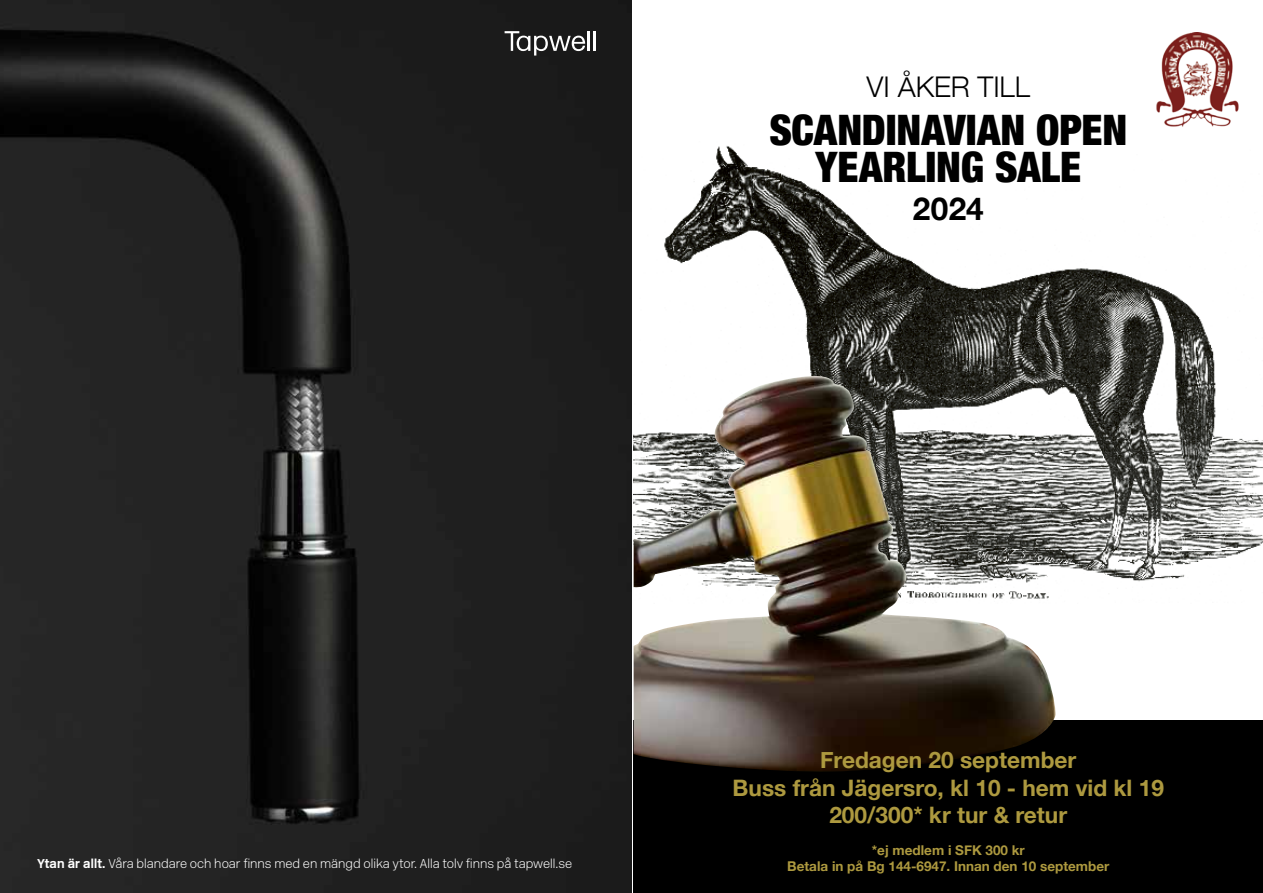
<style>
.page{position:relative;width:1263px;height:893px;background:#fff}
.page>*{position:absolute;margin:0;border:0;box-sizing:border-box;transform-origin:0 0}
.t1{font:900 condensed 42px/37.5px "Helvetica Neue";letter-spacing:-.005em;color:#000;text-align:center}
.t2{font:700 31.5px "Helvetica Neue";color:#000}
.t3{font:300 28.5px "Helvetica Neue";letter-spacing:-.005em;color:#000}
.t4{font:700 22.65px/27.2px "Helvetica Neue";color:#ad993f;text-align:center}
.t5{font:700 13.5px/16.2px "Helvetica Neue";color:#ad993f;text-align:center}
.t6{font:12.75px "New Rail Alphabet White";color:#fff}
.s1{font-family:"New Rail Alphabet";font-weight:700}
</style>
<div class="page">
<img style="left:0;top:0;width:631px;height:893px">
<hr style="left:588px;top:31px;width:2px;height:20px;background:#fff">
<hr style="left:593px;top:31px;width:3px;height:20px;background:#fff">
<svg style="left:505px;top:31px;width:80px;height:25px;background:#525252"></svg>
<div style="left:634px;top:721px;width:629px;height:172px;background:#000"></div>
<img style="left:664px;top:146px;width:599px;height:436px">
<img style="left:634px;top:376px;width:422px;height:396px">
<img style="left:1156px;top:33px;width:83px;height:94px">
<h3 class="t3" style="left:867px;top:63px;width:165px">VI ÅKER TILL</h3>
<h1 class="t1" style="left:769px;top:109px;width:359px">SCANDINAVIAN OPEN<br>YEARLING SALE</h1>
<h2 class="t2" style="left:913px;top:184px;width:72px">2024</h2>
<p class="t6" style="left:37px;top:855px;width:537px"><span class="s1">Ytan är allt.</span> Våra blandare och hoar finns med en mängd olika ytor. Alla tolv finns på tapwell.se</p>
<h3 class="t4" style="left:733px;top:747px;width:433px">Fredagen 20 september<br>Buss från Jägersro, kl 10 - hem vid kl 19<br>200/300* kr tur &amp; retur</h3>
<p class="t5" style="left:787px;top:842px;width:324px">*ej medlem i SFK 300 kr<br>Betala in på Bg 144-6947. Innan den 10 september</p>
</div>
